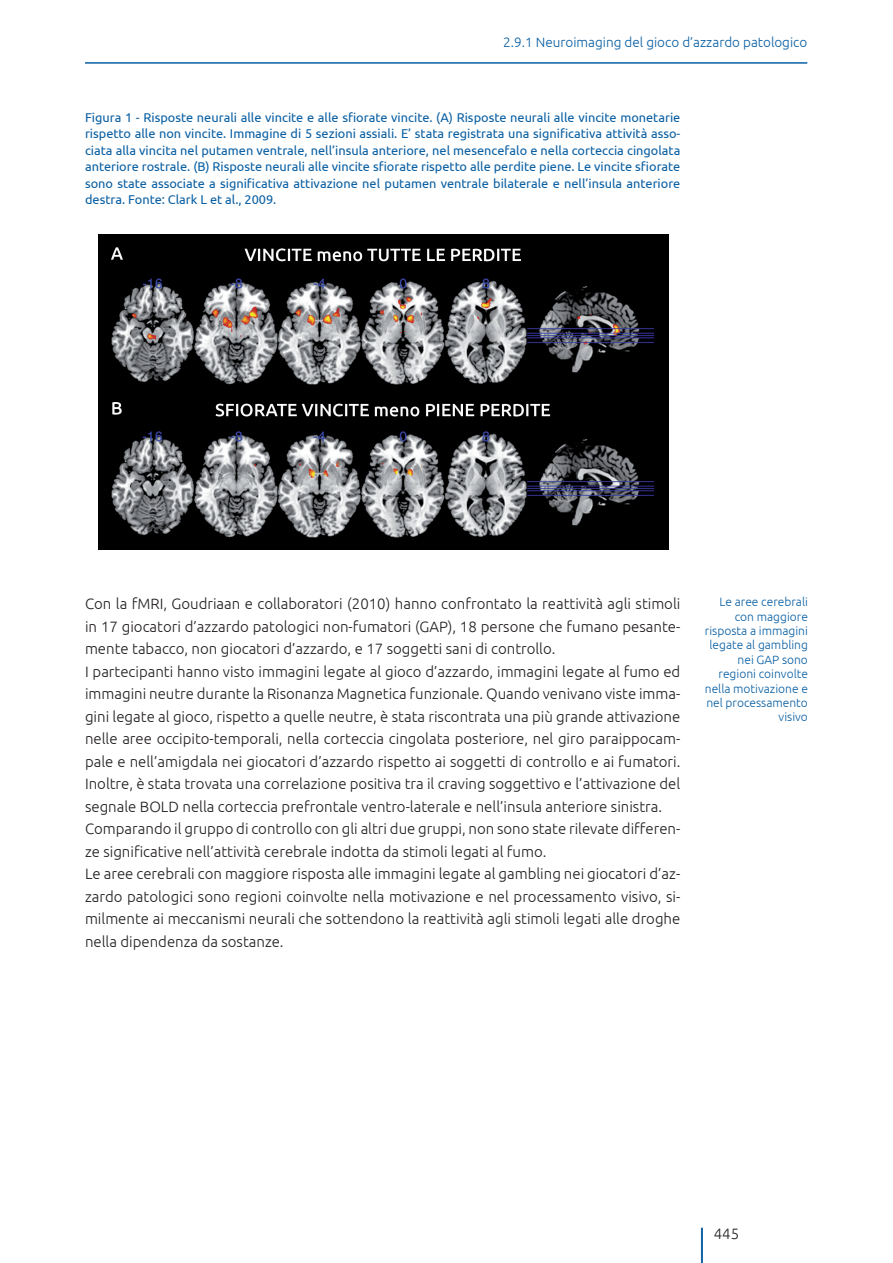
<style>
.page{position:relative;width:893px;height:1263px;background:#fff}
.page>*{position:absolute;margin:0;border:0;box-sizing:border-box;transform-origin:0 0}
.Txt{font:300 15px/22.5px "Ubuntu";color:#231f20;text-align:justify}
.t1{font:300 13.5px "Ubuntu";color:#095fa3}
.Fig_Tab{font:12.75px/16.5px "Ubuntu";color:#095fa3;text-align:justify}
.Chiosa_dx{font:300 12px/14.4px "Ubuntu";color:#095fa3;text-align:right}
</style>
<div class="page">
<hr style="left:701px;top:1228px;width:1px;height:35px;background:#095fa3">
<hr style="left:702px;top:1228px;width:1px;height:35px;background:#095fa3">
<hr style="left:85px;top:62px;width:722px;height:2px;background:#095fa3">
<img style="left:99px;top:235px;width:569px;height:314px">
<p class="t1" style="left:503px;top:34px;width:305px">2.9.1 Neuroimaging del gioco d’azzardo patologico</p>
<p class="Fig_Tab" style="left:85px;top:109px;width:597px">Figura 1 - Risposte neurali alle vincite e alle sfiorate vincite. (A) Risposte neurali alle vincite monetarie rispetto alle non vincite. Immagine di 5 sezioni assiali. E’ stata registrata una significativa attività asso&shy;ciata alla vincita nel putamen ventrale, nell’insula anteriore, nel mesencefalo e nella corteccia cingolata anteriore rostrale. (B) Risposte neurali alle vincite sfiorate rispetto alle perdite piene. Le vincite sfiorate sono state associate a significativa attivazione nel putamen ventrale bilaterale e nell’insula anteriore destra. Fonte: Clark L et al., 2009.</p>
<p class="Txt" style="left:85px;top:592px;width:597px">Con la fMRI, Goudriaan e collaboratori (2010) hanno confrontato la reattività agli stimoli in 17 giocatori d’azzardo patologici non-fumatori (GAP), 18 persone che fumano pesante&shy;mente tabacco, non giocatori d’azzardo, e 17 soggetti sani di controllo.</p>
<p class="Txt" style="left:85px;top:660px;width:597px">I partecipanti hanno visto immagini legate al gioco d’azzardo, immagini legate al fumo ed immagini neutre durante la Risonanza Magnetica funzionale. Quando venivano viste imma&shy;gini legate al gioco, rispetto a quelle neutre, è stata riscontrata una più grande attivazione nelle aree occipito-temporali, nella corteccia cingolata posteriore, nel giro paraippocam&shy;pale e nell’amigdala nei giocatori d’azzardo rispetto ai soggetti di controllo e ai fumatori.<br>Inoltre, è stata trovata una correlazione positiva tra il craving soggettivo e l’attivazione del segnale BOLD nella corteccia prefrontale ventro-laterale e nell’insula anteriore sinistra.</p>
<p class="Txt" style="left:85px;top:817px;width:597px">Comparando il gruppo di controllo con gli altri due gruppi, non sono state rilevate differen&shy;ze significative nell’attività cerebrale indotta da stimoli legati al fumo.</p>
<p class="Txt" style="left:85px;top:862px;width:597px">Le aree cerebrali con maggiore risposta alle immagini legate al gambling nei giocatori d’az&shy;zardo patologici sono regioni coinvolte nella motivazione e nel processamento visivo, si&shy;milmente ai meccanismi neurali che sottendono la reattività agli stimoli legati alle droghe nella dipendenza da sostanze.</p>
<p class="Chiosa_dx" style="left:705px;top:594px;width:105px">Le aree cerebrali con maggiore risposta a immagini legate al gambling nei GAP sono regioni coinvolte nella motivazione e nel processamento visivo</p>
<p class="Txt" style="left:714px;top:1222px;width:27px">445</p>
</div>
